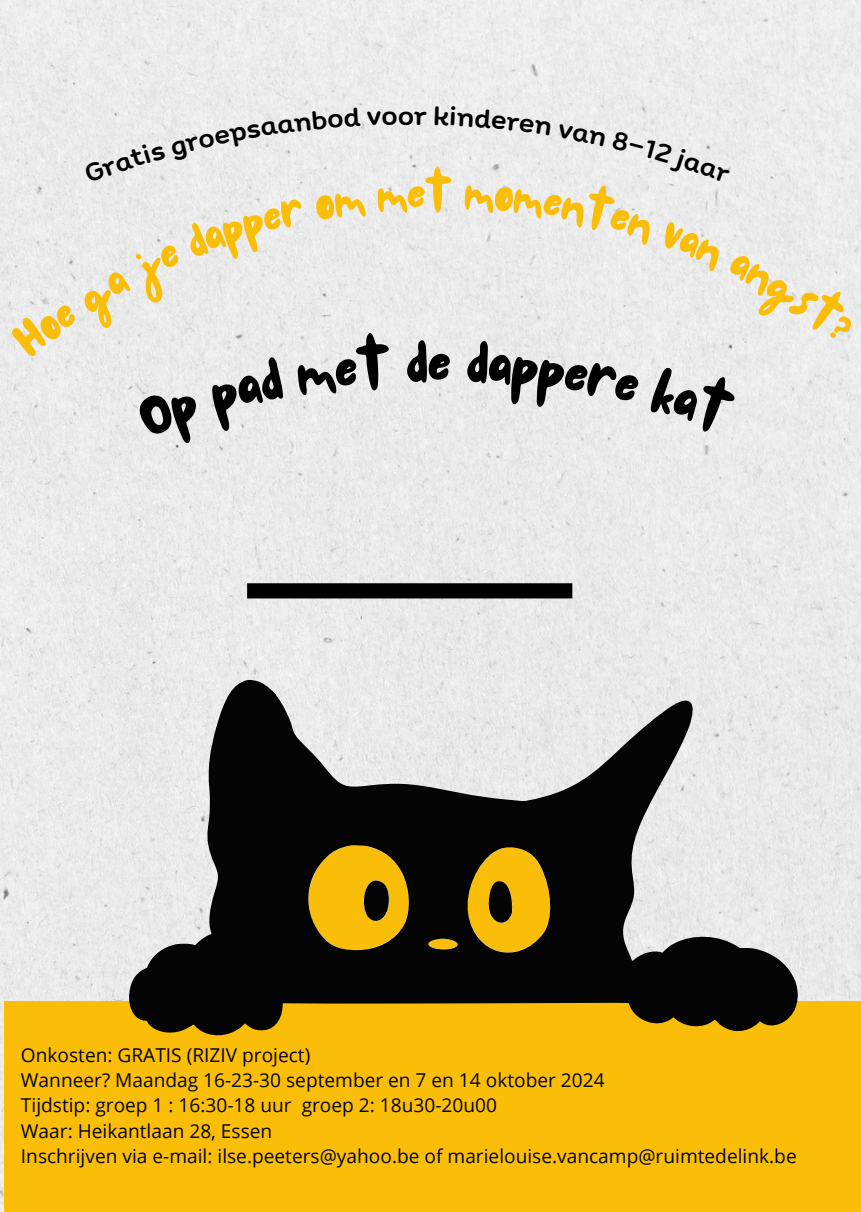
<style>
.page{position:relative;width:861px;height:1212px;background:#ebebeb}
.page>*{position:absolute;margin:0;border:0;box-sizing:border-box;transform-origin:0 0}
.t1{font:63px "NF Lepetitcochon Regular";color:#000}
.t2{font:35.55px "FC Home";color:#000}
.t3{font:19.12px "Open Sans";color:#040404}
</style>
<div class="page">
<div style="left:247px;top:583px;width:325px;height:15px;background:#000"></div>
<div style="left:4px;top:1001px;width:857px;height:211px;background:#fbbe08"></div>
<svg style="left:129px;top:679px;width:675px;height:357px;background:#837f72"></svg>
<svg style="left:305px;top:844px;width:248px;height:114px;background:#7d6008"></svg>
<div style="left:9px;top:106px;width:845px;height:339px;background:#ebebeb"></div>
<h2 class="t2" style="left:398px;top:94px;width:18px">o</h2>
<h1 class="t1" style="left:428px;top:317px;width:25px">e</h1>
<h3 class="t3" style="left:21px;top:1041px;width:291px">Onkosten: GRATIS (RIZIV project)</h3>
<h2 class="t3" style="left:21px;top:1066px;width:585px">Wanneer? Maandag 16-23-30 september en 7 en 14 oktober 2024</h2>
<h1 class="t3" style="left:21px;top:1092px;width:477px">Tijdstip: groep 1 : 16:30-18 uur groep 2: 18u30-20u00</h1>
<p class="t3" style="left:21px;top:1117px;width:253px">Waar: Heikantlaan 28, Essen</p>
<p class="t3" style="left:21px;top:1142px;width:777px">Inschrijven via e-mail: ilse.peeters@yahoo.be of marielouise.vancamp@ruimtedelink.be</p>
</div>
